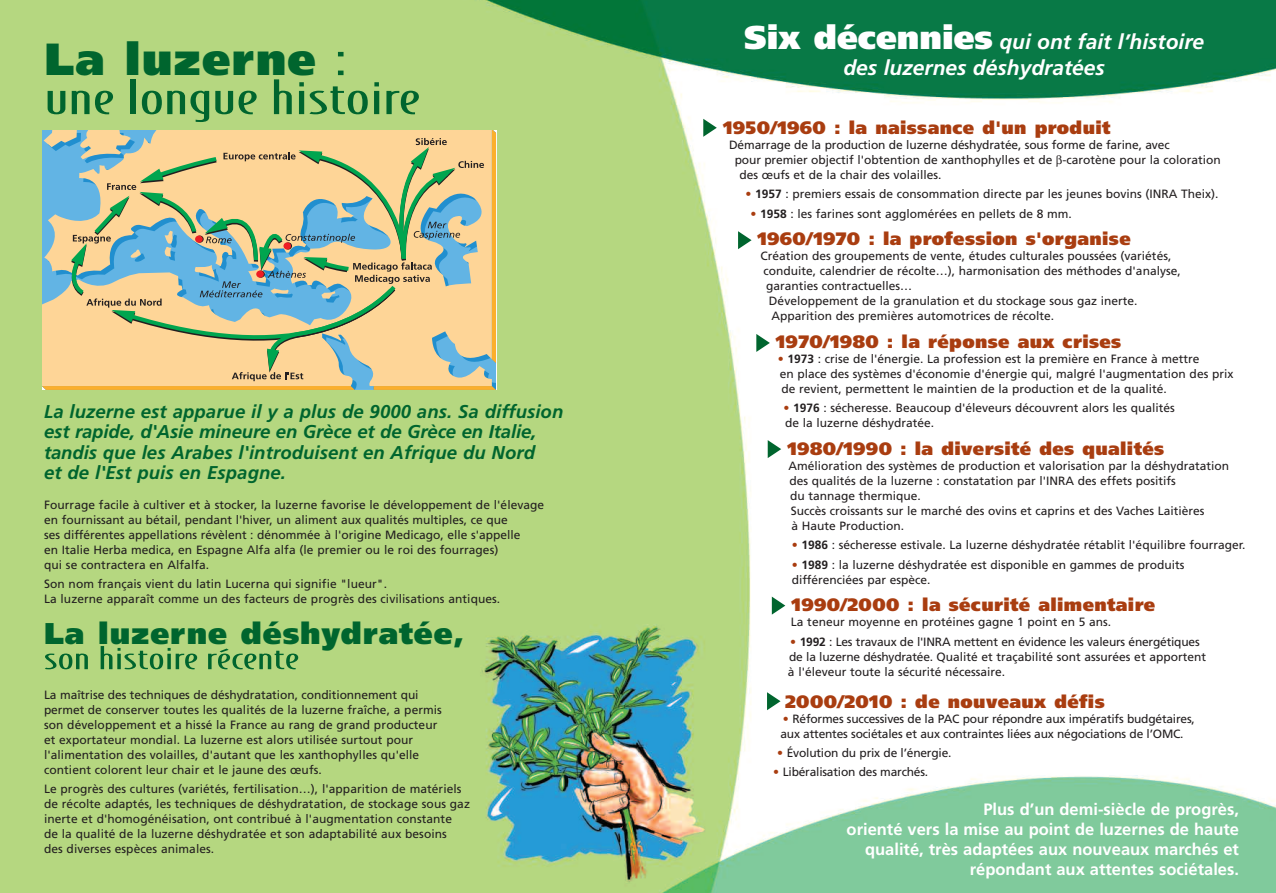
<style>
.page{position:relative;width:1276px;height:893px;background:#fff}
.page>*{position:absolute;margin:0;border:0;box-sizing:border-box;transform-origin:0 0}
.t1{font:300 45px "Bodega Sans";color:#00652e;scale:2 1}
.t2{font:900 45px "Frutiger";letter-spacing:.02em;color:#00652e}
.t3{font:900 30px "Frutiger";letter-spacing:.03em;color:#00652e}
.t4{font:300 30px "Bodega Sans";color:#00652e;scale:2 1}
.t5{font:italic 700 21px/25.5px "Frutiger";color:#fff;text-align:center}
.t6{font:italic 700 18.6px/20.4px "Frutiger";letter-spacing:.005em;color:#00652e}
.t7{font:900 18px "Frutiger";letter-spacing:.02em;color:#a93d10}
.t8{font:700 16.5px/19.8px "Frutiger";color:#fff;text-align:right}
.t9{font:12px/15px "Frutiger";color:#231f20}
.s1{font-family:"Bodega Sans";font-weight:300}
.s2{font-weight:900;font-style:normal;font-size:33px}
.s3{font-weight:700;color:#a93d10}
.s4{font-weight:700}
</style>
<div class="page">
<img style="left:0;top:0;width:1276px;height:893px">
<svg style="left:43px;top:130px;width:452px;height:256px;fill:#fed597"></svg>
<svg style="left:44px;top:130px;width:440px;height:251px"></svg>
<svg style="left:703px;top:119px;width:14px;height:18px"></svg>
<svg style="left:738px;top:231px;width:13px;height:18px"></svg>
<svg style="left:756px;top:334px;width:14px;height:18px"></svg>
<svg style="left:767px;top:440px;width:14px;height:18px"></svg>
<svg style="left:772px;top:597px;width:13px;height:18px"></svg>
<svg style="left:767px;top:692px;width:13px;height:18px"></svg>
<svg style="left:1056px;top:155px;width:6px;height:12px"></svg>
<h1 class="t2" style="left:44px;top:41px;width:305px">La luzerne <span class="s1">:</span></h1>
<h1 class="t1" style="left:44px;top:72px;width:189px">une longue histoire</h1>
<h3 class="t6" style="left:44px;top:402px;width:521px">La luzerne est apparue il y a plus de 9000 ans. Sa diffusion est rapide, d'Asie mineure en Grèce et de Grèce en Italie, tandis que les Arabes l'introduisent en Afrique du Nord<br>et de l'Est puis en Espagne.</h3>
<p class="t9" style="left:44px;top:498px;width:502px">Fourrage facile à cultiver et à stocker, la luzerne favorise le développement de l'élevage en fournissant au bétail, pendant l'hiver, un aliment aux qualités multiples, ce que<br>ses différentes appellations révèlent : dénommée à l'origine Medicago, elle s'appelle<br>en Italie Herba medica, en Espagne Alfa alfa (le premier ou le roi des fourrages)<br>qui se contractera en Alfalfa.</p>
<p class="t9" style="left:44px;top:577px;width:458px">Son nom français vient du latin Lucerna qui signifie "lueur".<br>La luzerne apparaît comme un des facteurs de progrès des civilisations antiques.</p>
<h2 class="t3" style="left:44px;top:621px;width:422px">La luzerne déshydratée,</h2>
<h2 class="t4" style="left:44px;top:641px;width:129px">son histoire récente</h2>
<p class="t9" style="left:44px;top:688px;width:399px">La maîtrise des techniques de déshydratation, conditionnement qui permet de conserver toutes les qualités de la luzerne fraîche, a permis son développement et a hissé la France au rang de grand producteur et exportateur mondial. La luzerne est alors utilisée surtout pour l'alimentation des volailles, d'autant que les xanthophylles qu'elle contient colorent leur chair et le jaune des œufs.</p>
<p class="t9" style="left:44px;top:783px;width:427px">Le progrès des cultures (variétés, fertilisation…), l'apparition de matériels de récolte adaptés, les techniques de déshydratation, de stockage sous gaz inerte et d'homogénéisation, ont contribué à l'augmentation constante<br>de la qualité de la luzerne déshydratée et son adaptabilité aux besoins<br>des diverses espèces animales.</p>
<h3 class="t5" style="left:744px;top:31px;width:461px"><span class="s2">Six décennies</span> qui ont fait l’histoire des luzernes déshydratées</h3>
<h3 class="t7" style="left:723px;top:121px;width:389px">1950/1960 : la naissance d'un produit</h3>
<p class="t9" style="left:729px;top:138px;width:442px">Démarrage de la production de luzerne déshydratée, sous forme de farine, avec</p>
<p class="t9" style="left:735px;top:153px;width:488px">pour premier objectif l'obtention de xanthophylles et de -carotène pour la coloration</p>
<p class="t9" style="left:739px;top:168px;width:203px">des œufs et de la chair des volailles.</p>
<p class="t9" style="left:745px;top:188px;width:475px"><span class="s3">•</span> <span class="s4">1957</span> : premiers essais de consommation directe par les jeunes bovins (INRA Theix).</p>
<p class="t9" style="left:750px;top:207px;width:323px"><span class="s3">•</span> <span class="s4">1958</span> : les farines sont agglomérées en pellets de 8 mm.</p>
<h3 class="t7" style="left:757px;top:232px;width:375px">1960/1970 : la profession s'organise</h3>
<p class="t9" style="left:760px;top:250px;width:412px">Création des groupements de vente, études culturales poussées (variétés,</p>
<p class="t9" style="left:763px;top:265px;width:419px">conduite, calendrier de récolte…), harmonisation des méthodes d'analyse,</p>
<p class="t9" style="left:766px;top:280px;width:147px">garanties contractuelles…</p>
<p class="t9" style="left:769px;top:295px;width:370px">Développement de la granulation et du stockage sous gaz inerte.</p>
<p class="t9" style="left:771px;top:310px;width:284px">Apparition des premières automotrices de récolte.</p>
<h3 class="t7" style="left:776px;top:335px;width:347px">1970/1980 : la réponse aux crises</h3>
<p class="t9" style="left:778px;top:352px;width:457px"><span class="s3">•</span> <span class="s4">1973</span> : crise de l'énergie. La profession est la première en France à mettre<br>en place des systèmes d'économie d'énergie qui, malgré l'augmentation des prix de revient, permettent le maintien de la production et de la qualité.</p>
<p class="t9" style="left:783px;top:402px;width:393px"><span class="s3">•</span> <span class="s4">1976</span> : sécheresse. Beaucoup d'éleveurs découvrent alors les qualités de la luzerne déshydratée.</p>
<h3 class="t7" style="left:787px;top:442px;width:378px">1980/1990 : la diversité des qualités</h3>
<p class="t9" style="left:788px;top:459px;width:442px">Amélioration des systèmes de production et valorisation par la déshydratation des qualités de la luzerne : constatation par l'INRA des effets positifs<br>du tannage thermique.<br>Succès croissants sur le marché des ovins et caprins et des Vaches Laitières<br>à Haute Production.</p>
<p class="t9" style="left:791px;top:539px;width:455px"><span class="s3">•</span> <span class="s4">1986</span> : sécheresse estivale. La luzerne déshydratée rétablit l'équilibre fourrager.</p>
<p class="t9" style="left:792px;top:558px;width:394px"><span class="s3">•</span> <span class="s4">1989</span> : la luzerne déshydratée est disponible en gammes de produits différenciées par espèce.</p>
<h3 class="t7" style="left:791px;top:598px;width:365px">1990/2000 : la sécurité alimentaire</h3>
<p class="t9" style="left:791px;top:616px;width:322px">La teneur moyenne en protéines gagne 1 point en 5 ans.</p>
<p class="t9" style="left:788px;top:635px;width:419px"><span class="s3">•</span> <span class="s4">1992</span> : Les travaux de l'INRA mettent en évidence les valeurs énergétiques de la luzerne déshydratée. Qualité et traçabilité sont assurées et apportent à l'éleveur toute la sécurité nécessaire.</p>
<h3 class="t7" style="left:785px;top:694px;width:321px">2000/2010 : de nouveaux défis</h3>
<p class="t9" style="left:780px;top:712px;width:416px"><span class="s3">•</span> Réformes successives de la PAC pour répondre aux impératifs budgétaires, aux attentes sociétales et aux contraintes liées aux négociations de l’OMC.</p>
<p class="t9" style="left:777px;top:746px;width:176px"><span class="s3">•</span> Évolution du prix de l’énergie.</p>
<p class="t9" style="left:773px;top:765px;width:157px"><span class="s3">•</span> Libéralisation des marchés.</p>
<h3 class="t8" style="left:846px;top:801px;width:394px">Plus d’un demi-siècle de progrès,<br>orienté vers la mise au point de luzernes de haute qualité, très adaptées aux nouveaux marchés et répondant aux attentes sociétales.</h3>
</div>
